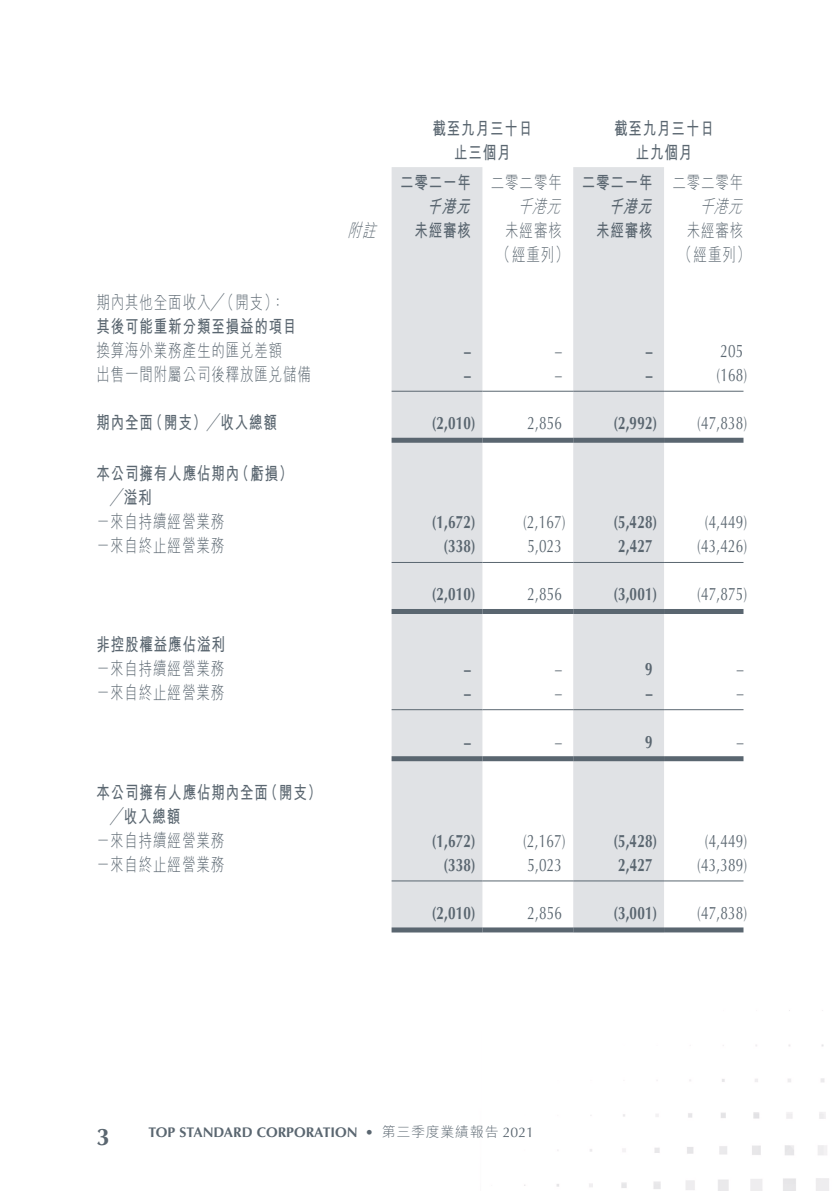
<style>
.page{position:relative;width:840px;height:1191px;background:#fff}
.page>*{position:absolute;margin:0;border:0;box-sizing:border-box;transform-origin:0 0}
.t1{font:700 24px "Optima LT Std";color:#5a6670}
.t2{font:700 18px/24px "M Hei HK";letter-spacing:.065em;color:#5a6670;scale:.75 1}
.t3{font:300 18px "M Hei HK";letter-spacing:.065em;color:#5a6670;scale:.75 1}
.t4{font:18px "Optima LT Std";letter-spacing:.015em;color:#5a6670;scale:.75 1}
.t5{font:700 18px "Optima LT Std";letter-spacing:.015em;color:#5a6670;scale:.75 1}
.t6{font:italic 300 18px "M Hei HK";color:#5a6670;scale:.75 1}
.t7{font:italic 700 18px "M Hei HK";color:#5a6670;scale:.75 1}
.t8{font:700 14px "Optima LT Std";color:#5a6670}
.s1{font-weight:300}
.s2{font-style:italic}
.s3{font-family:"M Hei HK";font-weight:300}
.s4{font-weight:400}
</style>
<div class="page">
<svg style="left:391px;top:167px;width:272px;height:760px;fill:#e0e2e5"></svg>
<hr style="left:391px;top:391px;width:91px;height:1px;background:#5a6670">
<hr style="left:482px;top:391px;width:91px;height:1px;background:#5a6670">
<hr style="left:573px;top:391px;width:90px;height:1px;background:#5a6670">
<hr style="left:663px;top:391px;width:80px;height:1px;background:#5a6670">
<div style="left:391px;top:438px;width:91px;height:5px;background:#5a6670"></div>
<div style="left:482px;top:438px;width:91px;height:5px;background:#5a6670"></div>
<div style="left:573px;top:438px;width:90px;height:5px;background:#5a6670"></div>
<div style="left:663px;top:438px;width:80px;height:5px;background:#5a6670"></div>
<hr style="left:391px;top:562px;width:91px;height:1px;background:#5a6670">
<hr style="left:482px;top:562px;width:91px;height:1px;background:#5a6670">
<hr style="left:573px;top:562px;width:90px;height:1px;background:#5a6670">
<hr style="left:663px;top:562px;width:80px;height:1px;background:#5a6670">
<div style="left:391px;top:609px;width:91px;height:5px;background:#5a6670"></div>
<div style="left:482px;top:609px;width:91px;height:5px;background:#5a6670"></div>
<div style="left:573px;top:609px;width:90px;height:5px;background:#5a6670"></div>
<div style="left:663px;top:609px;width:80px;height:5px;background:#5a6670"></div>
<hr style="left:391px;top:709px;width:91px;height:1px;background:#5a6670">
<hr style="left:482px;top:709px;width:91px;height:1px;background:#5a6670">
<hr style="left:573px;top:709px;width:90px;height:1px;background:#5a6670">
<hr style="left:663px;top:709px;width:80px;height:1px;background:#5a6670">
<div style="left:391px;top:756px;width:91px;height:5px;background:#5a6670"></div>
<div style="left:482px;top:756px;width:91px;height:5px;background:#5a6670"></div>
<div style="left:573px;top:756px;width:90px;height:5px;background:#5a6670"></div>
<div style="left:663px;top:756px;width:80px;height:5px;background:#5a6670"></div>
<hr style="left:391px;top:880px;width:91px;height:1px;background:#5a6670">
<hr style="left:482px;top:880px;width:91px;height:1px;background:#5a6670">
<hr style="left:573px;top:880px;width:90px;height:1px;background:#5a6670">
<hr style="left:663px;top:880px;width:80px;height:1px;background:#5a6670">
<div style="left:391px;top:927px;width:91px;height:5px;background:#5a6670"></div>
<div style="left:482px;top:927px;width:91px;height:5px;background:#5a6670"></div>
<div style="left:573px;top:927px;width:90px;height:5px;background:#5a6670"></div>
<div style="left:663px;top:927px;width:80px;height:5px;background:#5a6670"></div>
<p class="t2" style="left:432px;top:115px;width:134px;text-align:center">截至九月三十日止三個月</p>
<p class="t2" style="left:614px;top:115px;width:134px;text-align:center">截至九月三十日止九個月</p>
<p class="t2" style="left:427px;top:169px;width:423px;text-indent:-27px">二零二一年 <span class="s1">二零二零年</span> 二零二一年 <span class="s1">二零二零年</span><span class="s2">千港元</span></p>
<p class="t6" style="left:517px;top:197px;width:64px">千港元</p>
<p class="t7" style="left:608px;top:193px;width:66px">千港元</p>
<p class="t6" style="left:699px;top:197px;width:64px">千港元</p>
<p class="t6" style="left:347px;top:221px;width:45px">附註</p>
<p class="t2" style="left:414px;top:217px;width:77px">未經審核</p>
<p class="t3" style="left:505px;top:221px;width:77px">未經審核</p>
<p class="t2" style="left:595px;top:217px;width:77px">未經審核</p>
<p class="t3" style="left:686px;top:221px;width:77px">未經審核</p>
<p class="t3" style="left:496px;top:245px;width:97px">（經重列）</p>
<p class="t3" style="left:678px;top:245px;width:97px">（經重列）</p>
<p class="t3" style="left:96px;top:293px;width:252px">期內其他全面收入╱（開支）：</p>
<p class="t2" style="left:96px;top:313px;width:268px">其後可能重新分類至損益的項目</p>
<p class="t3" style="left:96px;top:341px;width:249px">換算海外業務產生的匯兌差額</p>
<p class="t5" style="left:464px;top:340px;width:10px">–</p>
<p class="t4" style="left:555px;top:340px;width:10px">–</p>
<p class="t5" style="left:645px;top:340px;width:10px">–</p>
<p class="t4" style="left:720px;top:340px;width:32px">205</p>
<p class="t3" style="left:96px;top:365px;width:287px">出售一間附屬公司後釋放匯兌儲備</p>
<p class="t5" style="left:464px;top:364px;width:10px">–</p>
<p class="t4" style="left:555px;top:364px;width:10px">–</p>
<p class="t5" style="left:645px;top:364px;width:10px">–</p>
<p class="t4" style="left:716px;top:364px;width:42px">(168)</p>
<p class="t2" style="left:96px;top:409px;width:242px">期內全面（開支）╱收入總額</p>
<p class="t5" style="left:431px;top:412px;width:60px">(2,010)</p>
<p class="t4" style="left:527px;top:412px;width:47px">2,856</p>
<p class="t5" style="left:613px;top:412px;width:60px">(2,992)</p>
<p class="t4" style="left:696px;top:412px;width:68px">(47,838)</p>
<p class="t2" style="left:110px;top:460px;width:245px;text-indent:-14px">本公司擁有人應佔期內（虧損）╱溢利</p>
<p class="t3" style="left:96px;top:512px;width:172px">－來自持續經營業務</p>
<p class="t5" style="left:431px;top:511px;width:60px">(1,672)</p>
<p class="t4" style="left:523px;top:511px;width:58px">(2,167)</p>
<p class="t5" style="left:613px;top:511px;width:60px">(5,428)</p>
<p class="t4" style="left:704px;top:511px;width:58px">(4,449)</p>
<p class="t3" style="left:96px;top:536px;width:172px">－來自終止經營業務</p>
<p class="t5" style="left:443px;top:535px;width:44px">(338)</p>
<p class="t4" style="left:527px;top:535px;width:47px">5,023</p>
<p class="t5" style="left:617px;top:535px;width:47px">2,427</p>
<p class="t4" style="left:696px;top:535px;width:68px">(43,426)</p>
<p class="t5" style="left:431px;top:584px;width:60px">(2,010)</p>
<p class="t4" style="left:527px;top:584px;width:47px">2,856</p>
<p class="t5" style="left:613px;top:584px;width:60px">(3,001)</p>
<p class="t4" style="left:696px;top:584px;width:68px">(47,875)</p>
<p class="t2" style="left:96px;top:631px;width:173px">非控股權益應佔溢利</p>
<p class="t3" style="left:96px;top:659px;width:172px">－來自持續經營業務</p>
<p class="t5" style="left:464px;top:659px;width:10px">–</p>
<p class="t4" style="left:555px;top:659px;width:10px">–</p>
<p class="t5" style="left:644px;top:659px;width:12px">9</p>
<p class="t4" style="left:736px;top:659px;width:10px">–</p>
<p class="t3" style="left:96px;top:683px;width:172px">－來自終止經營業務</p>
<p class="t5" style="left:464px;top:683px;width:10px">–</p>
<p class="t4" style="left:555px;top:683px;width:10px">–</p>
<p class="t5" style="left:645px;top:683px;width:10px">–</p>
<p class="t4" style="left:736px;top:683px;width:10px">–</p>
<p class="t5" style="left:464px;top:731px;width:10px">–</p>
<p class="t4" style="left:555px;top:731px;width:10px">–</p>
<p class="t5" style="left:644px;top:731px;width:12px">9</p>
<p class="t4" style="left:736px;top:731px;width:10px">–</p>
<p class="t2" style="left:110px;top:778px;width:283px;text-indent:-14px">本公司擁有人應佔期內全面（開支）╱收入總額</p>
<p class="t3" style="left:96px;top:830px;width:172px">－來自持續經營業務</p>
<p class="t5" style="left:431px;top:830px;width:60px">(1,672)</p>
<p class="t4" style="left:523px;top:830px;width:58px">(2,167)</p>
<p class="t5" style="left:613px;top:830px;width:60px">(5,428)</p>
<p class="t4" style="left:704px;top:830px;width:58px">(4,449)</p>
<p class="t3" style="left:96px;top:854px;width:172px">－來自終止經營業務</p>
<p class="t5" style="left:443px;top:854px;width:44px">(338)</p>
<p class="t4" style="left:527px;top:854px;width:47px">5,023</p>
<p class="t5" style="left:617px;top:854px;width:47px">2,427</p>
<p class="t4" style="left:696px;top:854px;width:68px">(43,389)</p>
<p class="t5" style="left:431px;top:902px;width:60px">(2,010)</p>
<p class="t4" style="left:527px;top:902px;width:47px">2,856</p>
<p class="t5" style="left:613px;top:902px;width:60px">(3,001)</p>
<p class="t4" style="left:696px;top:902px;width:68px">(47,838)</p>
<h1 class="t1" style="left:96px;top:1122px;width:15px">3</h1>
<p class="t8" style="left:148px;top:1124px;width:387px">TOP STANDARD CORPORATION • <span class="s3">第三季度業績報告</span> <span class="s4">2021</span></p>
</div>
